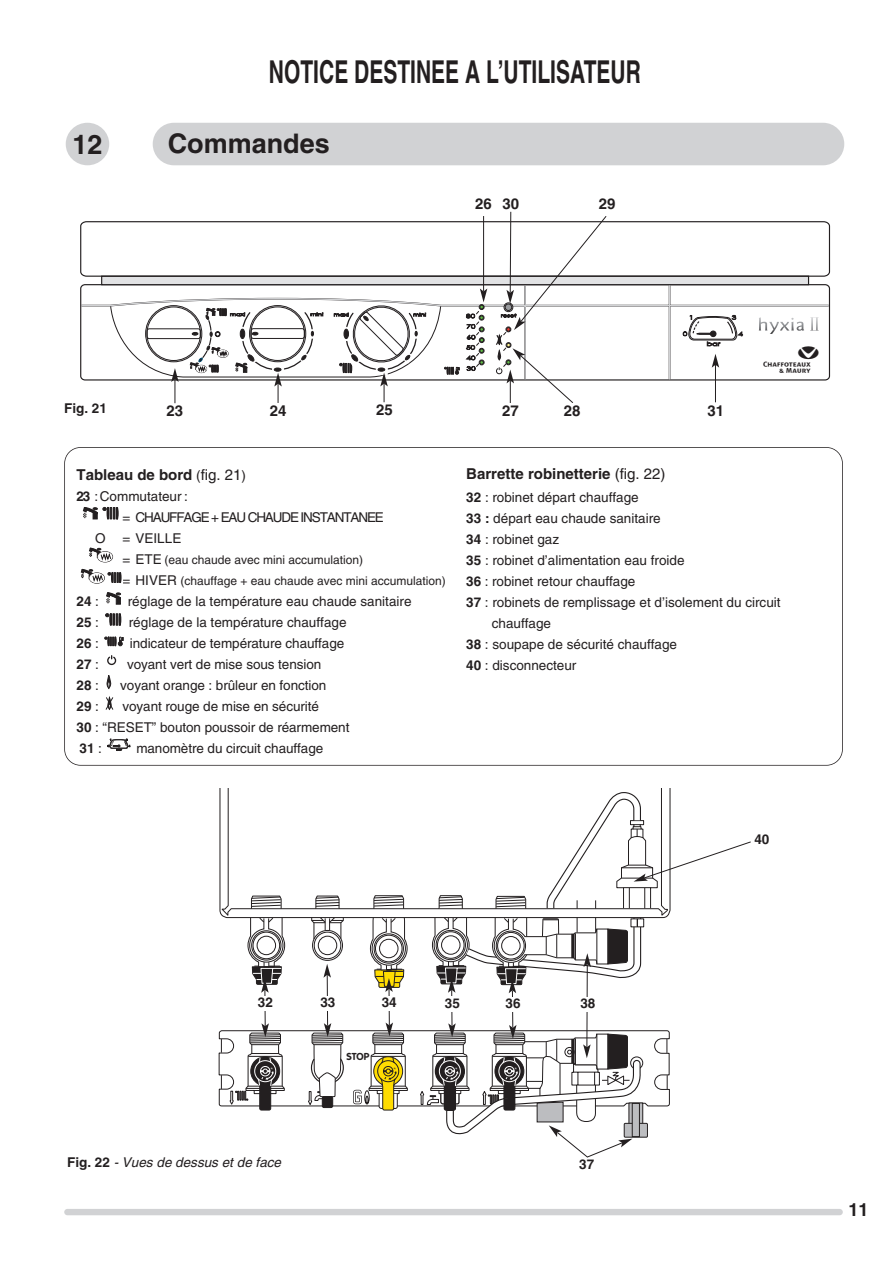
<style>
.page{position:relative;width:893px;height:1262px;background:#fff}
.page>*{position:absolute;margin:0;border:0;box-sizing:border-box;transform-origin:0 0}
.t1{font:700 31.5px "Helvetica";color:#231f20;scale:.67 1}
.t2{font:700 27px "Helvetica";color:#231f20}
.t3{font:26.55px "Chaffoteaux";color:#231f20}
.t4{font:700 18px "Helvetica";color:#231f20}
.t5{font:700 15px "Helvetica";color:#231f20}
.t6{font:13.5px/21px "Helvetica";color:#231f20}
.t7{font:700 13.5px "Helvetica";color:#231f20}
.t8{font:13.5px "Helvetica";letter-spacing:-.085em;color:#231f20}
.t9{font:italic 13.5px "Helvetica";color:#231f20}
.t10{font:12px/21px "Helvetica";color:#231f20}
.t11{font:700 9.9px "VAG Rounded";color:#231f20}
.s1{font-weight:400;font-size:13.5px}
.s2{font-weight:400}
.s3{font-weight:700}
.s4{font-size:13.5px}
.s5{font-weight:700;font-style:normal}
</style>
<div class="page">
<div style="left:64px;top:1208px;width:778px;height:7px;background:#d1d2d4;border-radius:3px"></div>
<div style="left:66px;top:123px;width:43px;height:42px;background:#d1d2d4;border-radius:50%"></div>
<div style="left:153px;top:123px;width:691px;height:42px;background:#d1d2d4;border-radius:21px"></div>
<svg style="left:80px;top:211px;width:750px;height:192px"></svg>
<svg style="left:108px;top:739px;width:22px;height:11px"></svg>
<svg style="left:105px;top:697px;width:9px;height:13px"></svg>
<svg style="left:106px;top:675px;width:5px;height:14px"></svg>
<svg style="left:107px;top:655px;width:10px;height:11px"></svg>
<svg style="left:104px;top:636px;width:20px;height:11px"></svg>
<svg style="left:105px;top:637px;width:18px;height:9px"></svg>
<svg style="left:110px;top:615px;width:12px;height:11px"></svg>
<svg style="left:105px;top:613px;width:16px;height:12px"></svg>
<svg style="left:106px;top:592px;width:15px;height:12px"></svg>
<svg style="left:81px;top:569px;width:40px;height:15px"></svg>
<svg style="left:89px;top:548px;width:24px;height:15px"></svg>
<svg style="left:82px;top:507px;width:37px;height:13px"></svg>
<svg style="left:83px;top:507px;width:14px;height:12px"></svg>
<svg style="left:103px;top:507px;width:15px;height:12px"></svg>
<div style="left:64px;top:447px;width:778px;height:318px;border:2px solid #231f20;border-radius:16px"></div>
<svg style="left:218px;top:788px;width:533px;height:428px"></svg>
<h1 class="t1" style="left:269px;top:61px;width:556px">NOTICE DESTINEE A L’UTILISATEUR</h1>
<h2 class="t2" style="left:72px;top:135px;width:32px">12</h2>
<h2 class="t2" style="left:168px;top:134px;width:164px">Commandes</h2>
<p class="t5" style="left:475px;top:198px;width:18px">26</p>
<p class="t5" style="left:502px;top:198px;width:18px">30</p>
<p class="t5" style="left:598px;top:198px;width:18px">29</p>
<p class="t7" style="left:64px;top:404px;width:44px">Fig. 21</p>
<p class="t5" style="left:707px;top:405px;width:18px">31</p>
<p class="t5" style="left:166px;top:405px;width:18px">23</p>
<p class="t5" style="left:270px;top:405px;width:18px">24</p>
<p class="t5" style="left:376px;top:404px;width:18px">25</p>
<p class="t5" style="left:502px;top:405px;width:18px">27</p>
<p class="t5" style="left:564px;top:405px;width:18px">28</p>
<h3 class="t3" style="left:763px;top:346px;width:57px">C</h3>
<p class="t5" style="left:77px;top:469px;width:171px">Tableau de bord <span class="s1">(</span><span class="s2">fig. 21</span><span class="s1">)</span></p>
<p class="t6" style="left:77px;top:486px;width:113px"><span class="s3">23</span> : Commutateur :</p>
<p class="t8" style="left:123px;top:512px;width:263px">= CHAUFFAGE + EAU CHAUDE INSTANTANEE</p>
<p class="t6" style="left:95px;top:528px;width:87px">O = VEILLE</p>
<p class="t10" style="left:123px;top:550px;width:324px"><span class="s4">= ETE</span> (eau chaude avec mini accumulation)<br><span class="s4">= HIVER</span> (chauffage + eau chaude avec mini accumulation)</p>
<p class="t7" style="left:77px;top:596px;width:24px">24 <span class="s2">:</span></p>
<p class="t6" style="left:128px;top:591px;width:285px">réglage de la température eau chaude sanitaire</p>
<p class="t7" style="left:77px;top:617px;width:24px">25 <span class="s2">:</span></p>
<p class="t6" style="left:129px;top:612px;width:219px">réglage de la température chauffage</p>
<p class="t7" style="left:77px;top:638px;width:24px">26 <span class="s2">:</span></p>
<p class="t6" style="left:130px;top:633px;width:216px">indicateur de température chauffage</p>
<p class="t7" style="left:77px;top:659px;width:24px">27 <span class="s2">:</span></p>
<p class="t6" style="left:127px;top:654px;width:196px">voyant vert de mise sous tension</p>
<p class="t7" style="left:77px;top:680px;width:24px">28 <span class="s2">:</span></p>
<p class="t6" style="left:120px;top:675px;width:207px">voyant orange : brûleur en fonction</p>
<p class="t7" style="left:77px;top:701px;width:24px">29 <span class="s2">:</span></p>
<p class="t6" style="left:77px;top:696px;width:274px;text-indent:46px">voyant rouge de mise en sécurité<br><span class="s3">30</span> : “RESET” bouton poussoir de réarmement<br><span class="s3">31</span> :</p>
<p class="t6" style="left:136px;top:738px;width:188px">manomètre du circuit chauffage</p>
<p class="t5" style="left:466px;top:468px;width:201px">Barrette robinetterie <span class="s2">(fig. 22)</span></p>
<p class="t6" style="left:466px;top:487px;width:174px"><span class="s3">32</span> : robinet départ chauffage</p>
<p class="t6" style="left:466px;top:508px;width:196px"><span class="s3">33 :</span> départ eau chaude sanitaire</p>
<p class="t6" style="left:466px;top:529px;width:94px"><span class="s3">34</span> : robinet gaz</p>
<p class="t6" style="left:466px;top:550px;width:220px"><span class="s3">35</span> : robinet d’alimentation eau froide</p>
<p class="t6" style="left:466px;top:571px;width:171px"><span class="s3">36</span> : robinet retour chauffage</p>
<p class="t6" style="left:466px;top:592px;width:316px"><span class="s3">37</span> : robinets de remplissage et d’isolement du circuit</p>
<p class="t6" style="left:492px;top:613px;width:61px">chauffage</p>
<p class="t6" style="left:466px;top:634px;width:212px"><span class="s3">38</span> : soupape de sécurité chauffage</p>
<p class="t6" style="left:466px;top:655px;width:112px"><span class="s3">40</span> : disconnecteur</p>
<p class="t7" style="left:754px;top:834px;width:17px">40</p>
<p class="t7" style="left:258px;top:997px;width:17px">32</p>
<p class="t7" style="left:320px;top:997px;width:17px">33</p>
<p class="t7" style="left:382px;top:997px;width:17px">34</p>
<p class="t7" style="left:445px;top:998px;width:17px">35</p>
<p class="t7" style="left:505px;top:998px;width:17px">36</p>
<p class="t7" style="left:580px;top:998px;width:17px">38</p>
<p class="t9" style="left:67px;top:1157px;width:215px"><span class="s5">Fig. 22</span> - Vues de dessus et de face</p>
<p class="t11" style="left:346px;top:1052px;width:24px">STOP</p>
<p class="t7" style="left:579px;top:1158px;width:17px">37</p>
<h3 class="t4" style="left:848px;top:1203px;width:22px">11</h3>
</div>
